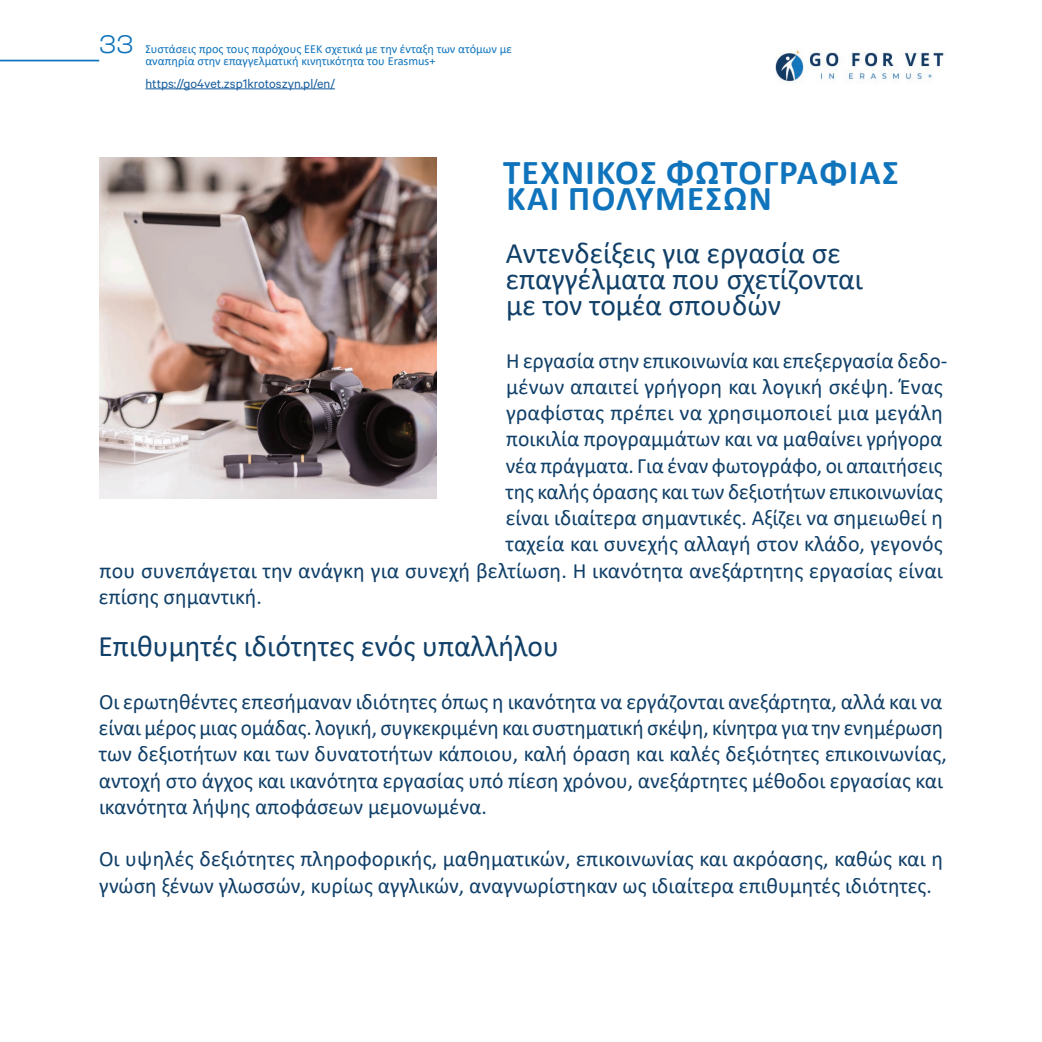
<style>
.page{position:relative;width:1042px;height:1042px;background:#fff}
.page>*{position:absolute;margin:0;border:0;box-sizing:border-box;transform-origin:0 0}
.t1{font:700 35px/26.2px "Calibri";letter-spacing:.04em;color:#1074bc}
.t2{font:29.75px/26.2px "Calibri";color:#103f68}
.t3{font:24.5px "Sharp Grotesk Light 21";color:#1074bc}
.t4{font:21.88px/26.2px "Calibri";color:#103f68}
.t5{font:14px "Calibre";color:#175d9e}
.t6{font:12.25px/12.2px "Calibri";color:#1074bc}
</style>
<div class="page">
<hr style="left:0;top:60px;width:99px;height:1px;background:#1074bc">
<img style="left:775px;top:49px;width:169px;height:35px">
<hr style="left:145px;top:89px;width:190px;height:1px;background:#175d9e">
<img style="left:99px;top:158px;width:338px;height:341px">
<p class="t3" style="left:99px;top:25px;width:36px">33</p>
<p class="t6" style="left:145px;top:42px;width:368px">Συστάσεις προς τους παρόχους ΕΕΚ σχετικά με την ένταξη των ατόμων με αναπηρία στην επαγγελματική κινητικότητα του Erasmus+</p>
<p class="t5" style="left:145px;top:75px;width:191px">https://go4vet.zsp1krotoszyn.pl/en/</p>
<h1 class="t1" style="left:503px;top:159px;width:397px">ΤΕΧΝΙΚΌΣ ΦΩΤΟΓΡΑΦΊΑΣ<br>ΚΑΙ ΠΟΛΥΜΈΣΩΝ</h1>
<h2 class="t2" style="left:506px;top:239px;width:359px">Αντενδείξεις για εργασία σε επαγγέλματα που σχετίζονται με τον τομέα σπουδών</h2>
<p class="t4" style="left:506px;top:347px;width:443px">Η εργασία στην επικοινωνία και επεξεργασία δεδο-</p>
<p class="t4" style="left:506px;top:373px;width:438px">μένων απαιτεί γρήγορη και λογική σκέψη. Ένας</p>
<p class="t4" style="left:506px;top:399px;width:438px">γραφίστας πρέπει να χρησιμοποιεί μια μεγάλη</p>
<p class="t4" style="left:506px;top:425px;width:438px">ποικιλία προγραμμάτων και να μαθαίνει γρήγορα</p>
<p class="t4" style="left:506px;top:452px;width:438px">νέα πράγματα. Για έναν φωτογράφο, οι απαιτήσεις</p>
<p class="t4" style="left:505px;top:478px;width:439px">της καλής όρασης και των δεξιοτήτων επικοινωνίας</p>
<p class="t4" style="left:506px;top:504px;width:439px">είναι ιδιαίτερα σημαντικές. Αξίζει να σημειωθεί η</p>
<p class="t4" style="left:505px;top:530px;width:439px">ταχεία και συνεχής αλλαγή στον κλάδο, γεγονός</p>
<p class="t4" style="left:99px;top:557px;width:845px">που συνεπάγεται την ανάγκη για συνεχή βελτίωση. Η ικανότητα ανεξάρτητης εργασίας είναι</p>
<p class="t4" style="left:99px;top:583px;width:165px">επίσης σημαντική.</p>
<h2 class="t2" style="left:99px;top:633px;width:462px">Επιθυμητές ιδιότητες ενός υπαλλήλου</h2>
<p class="t4" style="left:99px;top:688px;width:849px">Οι ερωτηθέντες επεσήμαναν ιδιότητες όπως η ικανότητα να εργάζονται ανεξάρτητα, αλλά και να είναι μέρος μιας ομάδας. λογική, συγκεκριμένη και συστηματική σκέψη, κίνητρα για την ενημέρωση των δεξιοτήτων και των δυνατοτήτων κάποιου, καλή όραση και καλές δεξιότητες επικοινωνίας, αντοχή στο άγχος και ικανότητα εργασίας υπό πίεση χρόνου, ανεξάρτητες μέθοδοι εργασίας και ικανότητα λήψης αποφάσεων μεμονωμένα.</p>
<p class="t4" style="left:99px;top:845px;width:845px">Οι υψηλές δεξιότητες πληροφορικής, μαθηματικών, επικοινωνίας και ακρόασης, καθώς και η γνώση ξένων γλωσσών, κυρίως αγγλικών, αναγνωρίστηκαν ως ιδιαίτερα επιθυμητές ιδιότητες.</p>
</div>
